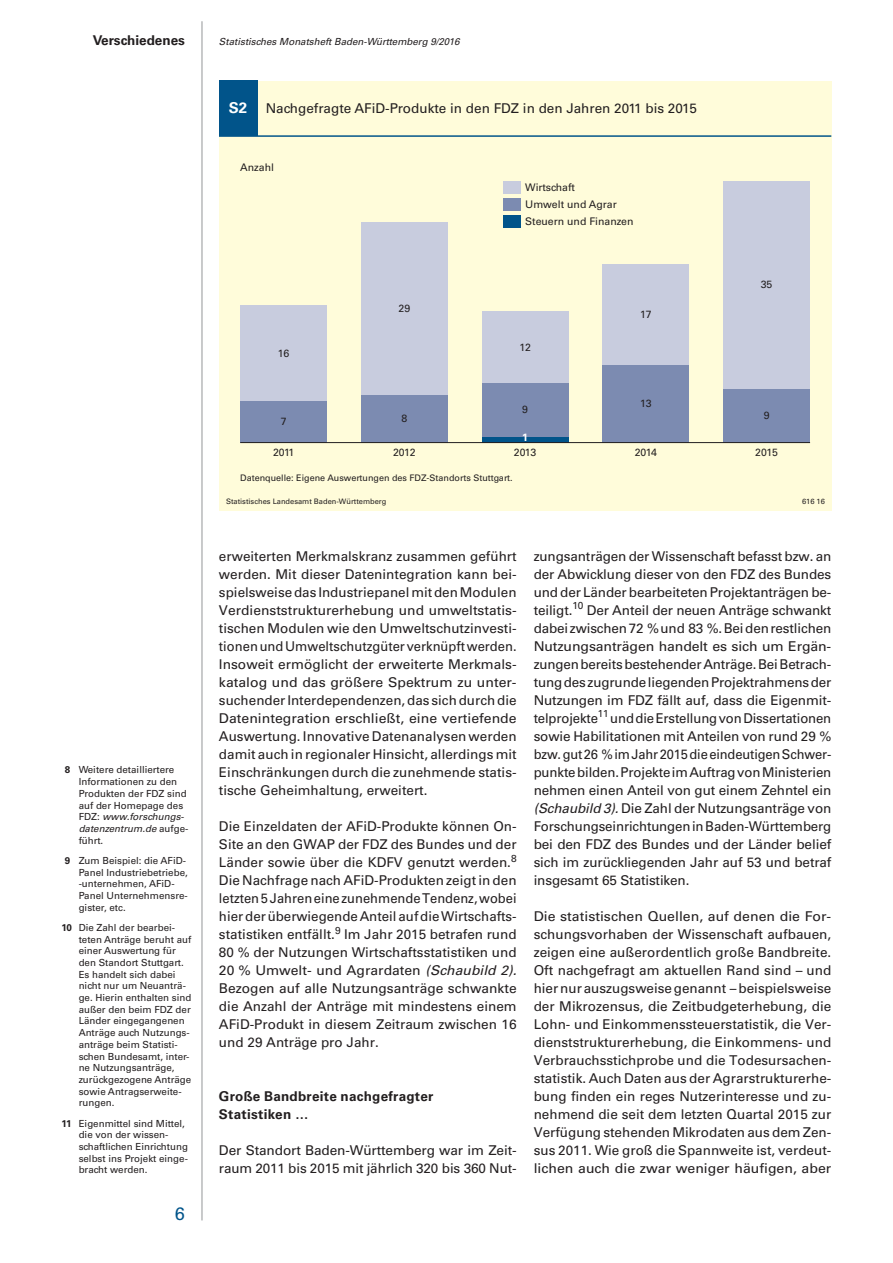
<style>
.page{position:relative;width:893px;height:1263px;background:#fff}
.page>*{position:absolute;margin:0;border:0;box-sizing:border-box;transform-origin:0 0}
.t1{font:18px "Univers";color:#01548a}
.t2{font:13.5px/18px "Univers";color:#231f20;text-align:justify}
.t3{font:13.5px/18px "Univers";color:#231f20;text-align:justify;scale:1.04 1}
.t4{font:700 13.5px/18px "Univers";letter-spacing:.015em;color:#231f20}
.t5{font:10.5px/17px "Univers";color:#231f20}
.t6{font:700 10.5px "Univers";color:#fff}
.t7{font:9.75px/11.7px "Univers";color:#231f20}
.t8{font:italic 9.75px "Univers";color:#231f20}
.t9{font:9px "Univers";color:#231f20}
.t10{font:7.5px "Univers";color:#231f20}
.s1{font-weight:700;font-size:15px;color:#fff}
.s2{font-weight:700}
.s3{font-style:italic}
</style>
<div class="page">
<hr style="left:202px;top:21px;width:1px;height:1199px;background:#939598">
<div style="left:219px;top:81px;width:612px;height:429px;background:#fffcda"></div>
<div style="left:219px;top:81px;width:38px;height:55px;background:#01548a"></div>
<hr style="left:219px;top:135px;width:612px;height:2px;background:#01548a">
<div style="left:240px;top:306px;width:87px;height:95px;background:#c8ccde"></div>
<div style="left:361px;top:223px;width:87px;height:172px;background:#c8ccde"></div>
<div style="left:482px;top:312px;width:87px;height:71px;background:#c8ccde"></div>
<div style="left:602px;top:264px;width:87px;height:101px;background:#c8ccde"></div>
<div style="left:723px;top:181px;width:87px;height:208px;background:#c8ccde"></div>
<div style="left:240px;top:401px;width:87px;height:42px;background:#7c8bb1"></div>
<div style="left:361px;top:395px;width:87px;height:48px;background:#7c8bb1"></div>
<div style="left:482px;top:383px;width:87px;height:54px;background:#7c8bb1"></div>
<div style="left:602px;top:365px;width:87px;height:78px;background:#7c8bb1"></div>
<div style="left:723px;top:389px;width:87px;height:54px;background:#7c8bb1"></div>
<div style="left:482px;top:437px;width:87px;height:6px;background:#01548a"></div>
<hr style="left:240px;top:442px;width:570px;height:1px;background:#231f20">
<div style="left:504px;top:181px;width:17px;height:13px;background:#c8ccde"></div>
<div style="left:504px;top:198px;width:17px;height:13px;background:#7c8bb1"></div>
<div style="left:504px;top:215px;width:17px;height:13px;background:#01548a"></div>
<p class="t4" style="left:93px;top:31px;width:94px">Verschiedenes</p>
<p class="t8" style="left:219px;top:35px;width:242px">Statistisches Monatsheft Baden-Württemberg 9/2016</p>
<p class="t2" style="left:229px;top:99px;width:470px"><span class="s1">S2</span> Nachgefragte AFiD-Produkte in den FDZ in den Jahren 2011 bis 2015</p>
<p class="t5" style="left:240px;top:158px;width:35px">Anzahl</p>
<p class="t5" style="left:278px;top:344px;width:13px">16</p>
<p class="t5" style="left:281px;top:413px;width:7px">7</p>
<p class="t5" style="left:399px;top:300px;width:13px">29</p>
<p class="t5" style="left:401px;top:410px;width:7px">8</p>
<p class="t5" style="left:525px;top:178px;width:110px">Wirtschaft<br>Umwelt und Agrar<br>Steuern und Finanzen</p>
<p class="t5" style="left:519px;top:338px;width:13px">12</p>
<p class="t5" style="left:522px;top:401px;width:7px">9</p>
<p class="t6" style="left:522px;top:431px;width:7px">1</p>
<p class="t5" style="left:640px;top:306px;width:13px">17</p>
<p class="t5" style="left:640px;top:395px;width:13px">13</p>
<p class="t5" style="left:761px;top:276px;width:13px">35</p>
<p class="t5" style="left:764px;top:407px;width:7px">9</p>
<p class="t5" style="left:273px;top:443px;width:23px">2011</p>
<p class="t5" style="left:393px;top:443px;width:24px">2012</p>
<p class="t5" style="left:514px;top:443px;width:24px">2013</p>
<p class="t5" style="left:635px;top:443px;width:24px">2014</p>
<p class="t5" style="left:755px;top:443px;width:24px">2015</p>
<p class="t9" style="left:240px;top:472px;width:274px">Datenquelle: Eigene Auswertungen des FDZ-Standorts Stuttgart.</p>
<p class="t7" style="left:79px;top:764px;width:111px;text-indent:-14px"><span class="s2">8</span> Weitere detailliertere<br>Informationen zu den<br>Produkten der FDZ sind auf der Homepage des<br>FDZ: <span class="s3">www.forschungs&shy;datenzentrum.de</span> aufge&shy;führt.</p>
<p class="t7" style="left:79px;top:854px;width:111px;text-indent:-14px"><span class="s2">9</span> Zum Beispiel: die AFiD-<br>Panel Industriebetriebe, -unternehmen, AFiD-<br>Panel Unternehmensre&shy;gister, etc.</p>
<p class="t7" style="left:79px;top:921px;width:114px;text-indent:-17px"><span class="s2">10</span> Die Zahl der bearbei&shy;teten Anträge beruht auf einer Auswertung für den Standort Stuttgart.<br>Es handelt sich dabei nicht nur um Neuanträ&shy;ge. Hierin enthalten sind außer den beim FDZ der<br>Länder eingegangenen<br>Anträge auch Nutzungs&shy;anträge beim Statisti&shy;schen Bundesamt, inter&shy;ne Nutzungsanträge, zurückgezogene Anträge sowie Antragserweite&shy;rungen.</p>
<p class="t7" style="left:79px;top:1117px;width:111px;text-indent:-17px"><span class="s2">11</span> Eigenmittel sind Mittel, die von der wissen&shy;schaftlichen Einrichtung selbst ins Projekt einge&shy;bracht werden.</p>
<h1 class="t1" style="left:175px;top:1203px;width:12px">6</h1>
<p class="t10" style="left:226px;top:497px;width:162px">Statistisches Landesamt Baden-Württemberg</p>
<p class="t10" style="left:802px;top:497px;width:24px">616 16</p>
<p class="t2" style="left:219px;top:547px;width:299px">erweiterten Merkmalskranz zusammen geführt werden. Mit dieser Datenintegration kann bei&shy;spielsweise das Industriepanel mit den Modulen Verdienststrukturerhebung und umweltstatis&shy;tischen Modulen wie den Umweltschutzinvesti&shy;tionen und Umweltschutzgüter verknüpft werden.<br>Insoweit ermöglicht der erweiterte Merkmals&shy;katalog und das größere Spektrum zu unter&shy;suchender Interdependenzen, das sich durch die Datenintegration erschließt, eine vertiefende Auswertung. Innovative Datenanalysen werden damit auch in regionaler Hinsicht, allerdings mit Einschränkungen durch die zunehmende statis&shy;tische Geheimhaltung, erweitert.</p>
<p class="t2" style="left:219px;top:817px;width:299px">Die Einzeldaten der AFiD-Produkte können On-Site an den GWAP der FDZ des Bundes und der Länder sowie über die KDFV genutzt werden.<sup>8<br></sup>Die Nachfrage nach AFiD-Produkten zeigt in den letzten 5 Jahren eine zunehmende Tendenz, wobei hier der überwiegende Anteil auf die Wirtschafts&shy;statistiken entfällt.<sup>9</sup> Im Jahr 2015 betrafen rund 80 % der Nutzungen Wirtschaftsstatistiken und 20 % Umwelt- und Agrardaten <span class="s3">(Schaubild 2).<br></span>Bezogen auf alle Nutzungsanträge schwankte die Anzahl der Anträge mit mindestens einem AFiD-Produkt in diesem Zeitraum zwischen 16 und 29 Anträge pro Jahr.</p>
<p class="t4" style="left:219px;top:1087px;width:216px">Große Bandbreite nachgefragter<br>Statistiken …</p>
<p class="t2" style="left:219px;top:1141px;width:299px">Der Standort Baden-Württemberg war im Zeit&shy;raum 2011 bis 2015 mit jährlich 320 bis 360 Nut-</p>
<p class="t2" style="left:534px;top:547px;width:299px">zungsanträgen der Wissenschaft befasst bzw. an der Abwicklung dieser von den FDZ des Bundes und der Länder bearbeiteten Projektanträgen be&shy;teiligt.<sup>10</sup> Der Anteil der neuen Anträge schwankt dabei zwischen 72 % und 83 %. Bei den restlichen Nutzungsanträgen handelt es sich um Ergän&shy;zungen bereits bestehender Anträge. Bei Betrach&shy;tung des zugrunde liegenden Projektrahmens der Nutzungen im FDZ fällt auf, dass die Eigenmit&shy;telprojekte<sup>11</sup> und die Erstellung von Dissertationen sowie Habilitationen mit Anteilen von rund 29 % bzw. gut 26 % im Jahr 2015 die eindeutigen Schwer&shy;punkte bilden. Projekte im Auftrag von Ministerien nehmen einen Anteil von gut einem Zehntel ein <span class="s3">(Schaubild 3).</span> Die Zahl der Nutzungsanträge von Forschungseinrichtungen in Baden-Württemberg bei den FDZ des Bundes und der Länder belief sich im zurückliegenden Jahr auf 53 und betraf insgesamt 65 Statistiken.</p>
<p class="t3" style="left:534px;top:907px;width:288px">Die statistischen Quellen, auf denen die For&shy;schungsvorhaben der Wissenschaft aufbauen, zeigen eine außerordentlich große Bandbreite.<br>Oft nachgefragt am aktuellen Rand sind – und hier nur auszugsweise genannt – beispielsweise der Mikrozensus, die Zeitbudgeterhebung, die Lohn- und Einkommenssteuerstatistik, die Ver&shy;dienststrukturerhebung, die Einkommens- und Verbrauchsstichprobe und die Todesursachen&shy;statistik. Auch Daten aus der Agrarstrukturerhe&shy;bung finden ein reges Nutzerinteresse und zu&shy;nehmend die seit dem letzten Quartal 2015 zur Verfügung stehenden Mikrodaten aus dem Zen&shy;sus 2011. Wie groß die Spannweite ist, verdeut&shy;lichen auch die zwar weniger häufigen, aber</p>
</div>
